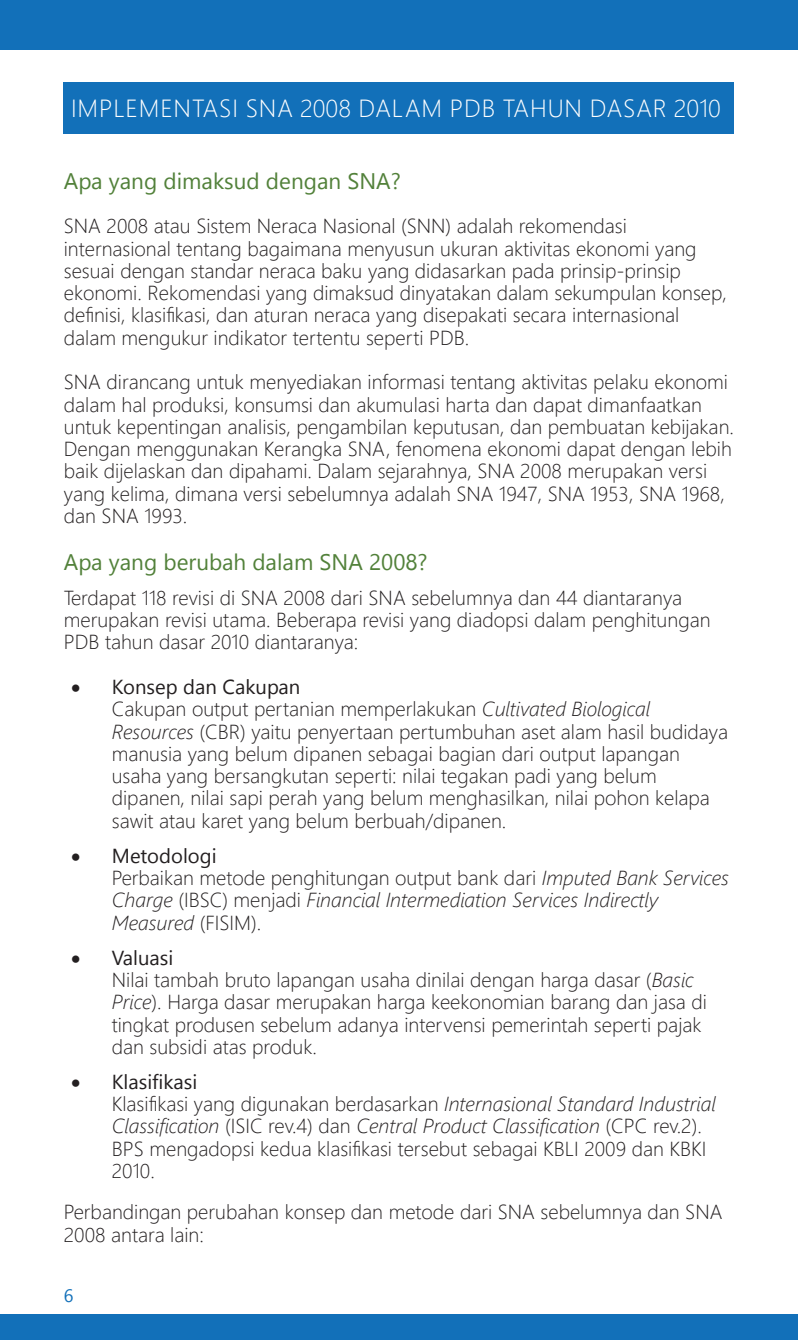
<style>
.page{position:relative;width:798px;height:1340px;background:#fff}
.page>*{position:absolute;margin:0;border:0;box-sizing:border-box;transform-origin:0 0}
.t1{font:300 24.75px "Segoe UI";letter-spacing:.035em;color:#fff}
.t2{font:22.5px "Segoe UI";color:#52813a}
.List_Paragraph{font:300 20.25px/22.3px "Segoe UI";color:#231f20}
.List_Paragraph-2{font:italic 300 20.25px/22.3px "Segoe UI";color:#231f20}
.t3{font:20.25px "Segoe UI";color:#231f20}
.t4{font:18px "Segoe UI";color:#1270b9}
.s1{font-style:italic}
.s2{font-style:normal}
</style>
<div class="page">
<div style="left:0;top:0;width:797px;height:49px;background:#1270b9"></div>
<svg style="left:797px;top:1314px;width:1px;height:25px"></svg>
<div style="left:0;top:1314px;width:797px;height:25px;background:#1270b9"></div>
<div style="left:64px;top:83px;width:669px;height:51px;background:#1270b9"></div>
<p class="t1" style="left:71px;top:89px;width:651px">IMPLEMENTASI SNA 2008 DALAM PDB TAHUN DASAR 2010</p>
<p class="t2" style="left:64px;top:163px;width:338px">Apa yang dimaksud dengan SNA?</p>
<p class="List_Paragraph" style="left:64px;top:214px;width:664px">SNA 2008 atau Sistem Neraca Nasional (SNN) adalah rekomendasi internasional tentang bagaimana menyusun ukuran aktivitas ekonomi yang sesuai dengan standar neraca baku yang didasarkan pada prinsip-prinsip ekonomi. Rekomendasi yang dimaksud dinyatakan dalam sekumpulan konsep, definisi, klasifikasi, dan aturan neraca yang disepakati secara internasional dalam mengukur indikator tertentu seperti PDB.</p>
<p class="List_Paragraph" style="left:64px;top:370px;width:671px">SNA dirancang untuk menyediakan informasi tentang aktivitas pelaku ekonomi dalam hal produksi, konsumsi dan akumulasi harta dan dapat dimanfaatkan untuk kepentingan analisis, pengambilan keputusan, dan pembuatan kebijakan.<br>Dengan menggunakan Kerangka SNA, fenomena ekonomi dapat dengan lebih baik dijelaskan dan dipahami. Dalam sejarahnya, SNA 2008 merupakan versi yang kelima, dimana versi sebelumnya adalah SNA 1947, SNA 1953, SNA 1968, dan SNA 1993.</p>
<p class="t2" style="left:64px;top:544px;width:365px">Apa yang berubah dalam SNA 2008?</p>
<p class="List_Paragraph" style="left:64px;top:585px;width:648px">Terdapat 118 revisi di SNA 2008 dari SNA sebelumnya dan 44 diantaranya merupakan revisi utama. Beberapa revisi yang diadopsi dalam penghitungan<br>PDB tahun dasar 2010 diantaranya:</p>
<p class="t3" style="left:71px;top:670px;width:230px">• Konsep dan Cakupan</p>
<p class="List_Paragraph" style="left:112px;top:697px;width:617px">Cakupan output pertanian memperlakukan <span class="s1">Cultivated Biological Resources</span> (CBR) yaitu penyertaan pertumbuhan aset alam hasil budidaya manusia yang belum dipanen sebagai bagian dari output lapangan usaha yang bersangkutan seperti: nilai tegakan padi yang belum dipanen, nilai sapi perah yang belum menghasilkan, nilai pohon kelapa sawit atau karet yang belum berbuah/dipanen.</p>
<p class="t3" style="left:71px;top:839px;width:147px">• Metodologi</p>
<p class="List_Paragraph-2" style="left:112px;top:866px;width:618px"><span class="s2">Perbaikan metode penghitungan output bank dari</span> Imputed Bank Services<br>Charge <span class="s2">(IBSC) menjadi</span> Financial Intermediation Services Indirectly<br>Measured <span class="s2">(FISIM).</span></p>
<p class="t3" style="left:71px;top:941px;width:104px">• Valuasi</p>
<p class="List_Paragraph" style="left:112px;top:967px;width:596px">Nilai tambah bruto lapangan usaha dinilai dengan harga dasar (<span class="s1">Basic Price</span>). Harga dasar merupakan harga keekonomian barang dan jasa di tingkat produsen sebelum adanya intervensi pemerintah seperti pajak dan subsidi atas produk.</p>
<p class="t3" style="left:71px;top:1065px;width:128px">• Klasifikasi</p>
<p class="List_Paragraph" style="left:112px;top:1091px;width:605px">Klasifikasi yang digunakan berdasarkan <span class="s1">Internasional Standard Industrial Classification</span> (ISIC rev.4) dan <span class="s1">Central Product Classification</span> (CPC rev.2).<br>BPS mengadopsi kedua klasifikasi tersebut sebagai KBLI 2009 dan KBKI 2010.</p>
<p class="List_Paragraph" style="left:64px;top:1200px;width:660px">Perbandingan perubahan konsep dan metode dari SNA sebelumnya dan SNA<br>2008 antara lain:</p>
<p class="t4" style="left:64px;top:1281px;width:11px">6</p>
</div>
